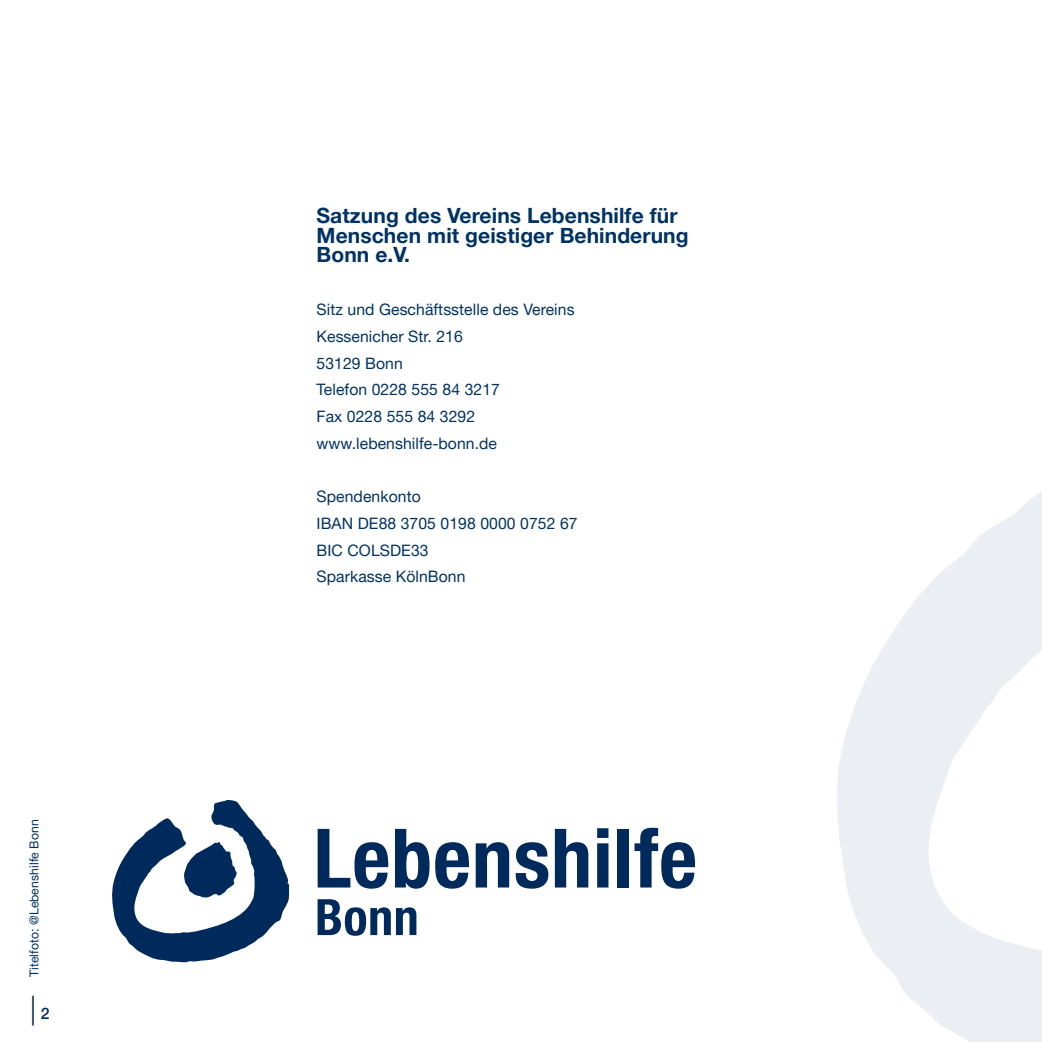
<style>
.page{position:relative;width:1042px;height:1042px;background:#fff}
.page>*{position:absolute;margin:0;border:0;box-sizing:border-box;transform-origin:0 0}
.t1{font:300 29.75px "Helvetica Neue LT Pro";color:#00295c}
.t2{font:700 21px/19.2px "Helvetica Neue LT Pro";letter-spacing:.005em;color:#003263}
.t3{font:15.75px/26.8px "Helvetica Neue LT Pro";letter-spacing:.005em;color:#003263}
.t4{font:12.25px "Helvetica Neue LT Pro";letter-spacing:.005em;color:#003263}
.s1{font-weight:500;font-size:15.75px}
</style>
<div class="page">
<svg style="left:112px;top:800px;width:178px;height:162px"></svg>
<svg style="left:318px;top:829px;width:70px;height:59px"></svg>
<svg style="left:395px;top:829px;width:34px;height:59px"></svg>
<svg style="left:435px;top:842px;width:34px;height:46px"></svg>
<svg style="left:476px;top:842px;width:33px;height:45px"></svg>
<svg style="left:516px;top:842px;width:32px;height:46px"></svg>
<svg style="left:555px;top:829px;width:33px;height:58px"></svg>
<svg style="left:597px;top:828px;width:11px;height:59px"></svg>
<div style="left:618px;top:829px;width:11px;height:58px;background:#00295c"></div>
<svg style="left:634px;top:828px;width:61px;height:60px"></svg>
<svg style="left:317px;top:899px;width:99px;height:37px"></svg>
<svg style="left:837px;top:492px;width:205px;height:550px;fill:#ebeef2"></svg>
<p class="t4" style="left:27px;top:977px;width:159px;rotate:-90deg">Titelfoto: @Lebenshilfe Bonn</p>
<h1 class="t1" style="left:30px;top:990px;width:21px">| <span class="s1">2</span></h1>
<h2 class="t2" style="left:316px;top:206px;width:374px">Satzung des Vereins Lebenshilfe für<br>Menschen mit geistiger Behinderung<br>Bonn e.V.</h2>
<p class="t3" style="left:316px;top:296px;width:259px">Sitz und Geschäftsstelle des Vereins<br>Kessenicher Str. 216<br>53129 Bonn<br>Telefon 0228 555 84 3217<br>Fax 0228 555 84 3292 www.lebenshilfe-bonn.de</p>
<p class="t3" style="left:316px;top:483px;width:263px">Spendenkonto<br>IBAN DE88 3705 0198 0000 0752 67<br>BIC COLSDE33<br>Sparkasse KölnBonn</p>
</div>
